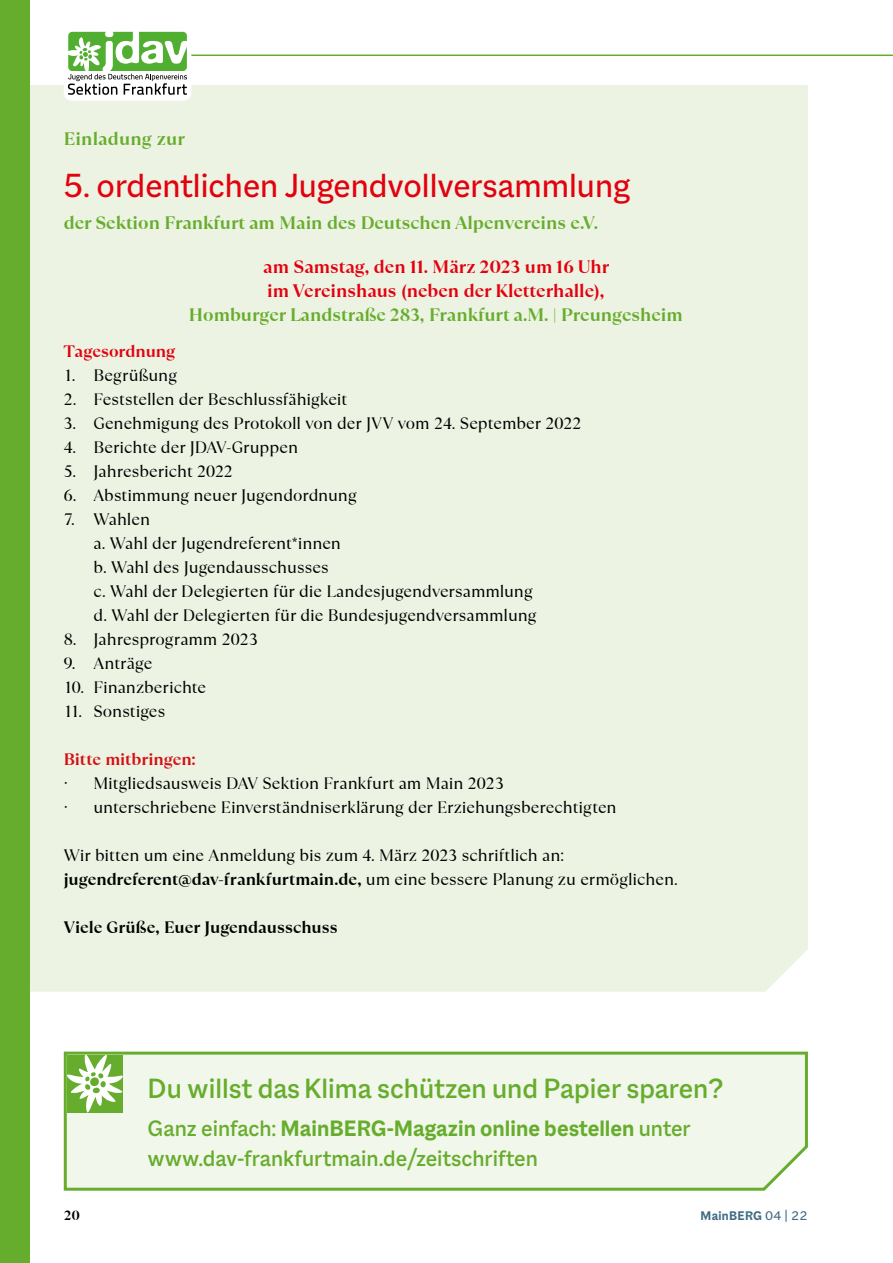
<style>
.page{position:relative;width:893px;height:1263px;background:#fff}
.page>*{position:absolute;margin:0;border:0;box-sizing:border-box;transform-origin:0 0}
.t1{font:36px "Macklin Sans";color:#e3000f}
.t2{font:500 30px "Macklin Sans";color:#67ad2d}
.t3{font:500 24px/30px "Macklin Sans";color:#67ad2d}
.t4{font:700 18px "TT Ramillas";color:#67ad2d}
.t5{font:700 18px/24px "TT Ramillas";color:#e3000f}
.t6{font:16.5px/24px "TT Ramillas";color:#000}
.t7{font:700 16.5px "TT Ramillas";color:#000}
.t8{font:700 16.5px "TT Ramillas";letter-spacing:-.005em;color:#d40f14}
.t9{font:700 16.5px "TT Ramillas";letter-spacing:-.005em;color:#e3000f}
.t10{font:700 13.5px "Macklin Sans";letter-spacing:.02em;color:#416c84}
.t11{font:700 13.5px "TT Ramillas";color:#000}
.s1{font-weight:700}
.s2{font-weight:400}
</style>
<div class="page">
<div style="left:30px;top:85px;width:778px;height:907px;background:#ecf3e2"></div>
<div style="left:0;top:0;width:30px;height:1263px;background:#67ad2d"></div>
<hr style="left:88px;top:55px;width:805px;height:1px;background:#67ad2d">
<div style="left:64px;top:27px;width:127px;height:74px;background:#fff;border-radius:8px"></div>
<svg style="left:68px;top:32px;width:119px;height:63px"></svg>
<svg style="left:63px;top:1051px;width:745px;height:140px;background:#eaf3e1"></svg>
<svg style="left:67px;top:1055px;width:56px;height:57px"></svg>
<p class="t4" style="left:64px;top:128px;width:123px">Einladung zur</p>
<h1 class="t1" style="left:64px;top:164px;width:568px">5. ordentlichen Jugendvollversammlung</h1>
<p class="t4" style="left:64px;top:212px;width:536px">der Sektion Frankfurt am Main des Deutschen Alpenvereins e.V.</p>
<p class="t5" style="left:263px;top:255px;width:348px">am Samstag, den 11. März 2023 um 16 Uhr im Vereinshaus (neben der Kletterhalle),</p>
<p class="t4" style="left:189px;top:304px;width:495px">Homburger Landstraße 283, Frankfurt a.M. | Preungesheim</p>
<p class="t9" style="left:64px;top:341px;width:113px">Tagesordnung</p>
<p class="t6" style="left:64px;top:363px;width:115px">1. Begrüßung</p>
<p class="t6" style="left:64px;top:387px;width:285px">2. Feststellen der Beschlussfähigkeit</p>
<p class="t6" style="left:64px;top:411px;width:519px">3. Genehmigung des Protokoll von der JVV vom 24. September 2022</p>
<p class="t6" style="left:64px;top:435px;width:236px">4. Berichte der JDAV-Gruppen</p>
<p class="t6" style="left:64px;top:459px;width:171px">5. Jahresbericht 2022</p>
<p class="t6" style="left:64px;top:483px;width:294px">6. Abstimmung neuer Jugendordnung</p>
<p class="t6" style="left:94px;top:507px;width:444px;text-indent:-30px">7. Wahlen<br>a. Wahl der Jugendreferent*innen<br>b. Wahl des Jugendausschusses<br>c. Wahl der Delegierten für die Landesjugendversammlung d. Wahl der Delegierten für die Bundesjugendversammlung</p>
<p class="t6" style="left:64px;top:627px;width:196px">8. Jahresprogramm 2023</p>
<p class="t6" style="left:64px;top:651px;width:90px">9. Anträge</p>
<p class="t6" style="left:64px;top:675px;width:144px">10. Finanzberichte</p>
<p class="t6" style="left:64px;top:699px;width:103px">11. Sonstiges</p>
<p class="t8" style="left:64px;top:749px;width:134px">Bitte mitbringen:</p>
<p class="t6" style="left:64px;top:771px;width:554px">· Mitgliedsausweis DAV Sektion Frankfurt am Main 2023<br>· unterschriebene Einverständniserklärung der Erziehungsberechtigten</p>
<p class="t6" style="left:64px;top:843px;width:616px">Wir bitten um eine Anmeldung bis zum 4. März 2023 schriftlich an: <span class="s1">jugendreferent@dav-frankfurtmain.de,</span> um eine bessere Planung zu ermöglichen.</p>
<p class="t7" style="left:64px;top:917px;width:275px">Viele Grüße, Euer Jugendausschuss</p>
<h2 class="t2" style="left:148px;top:1071px;width:577px">Du willst dasKlima schützen und Papier sparen?</h2>
<h3 class="t3" style="left:148px;top:1113px;width:545px">Ganz einfach: <span class="s1">MainBERG-Magazin online bestellen</span> unter www.dav-frankfurtmain.de/zeitschriften</h3>
<p class="t11" style="left:64px;top:1207px;width:17px">20</p>
<p class="t10" style="left:700px;top:1208px;width:109px">MainBERG <span class="s2">04 | 22</span></p>
</div>
